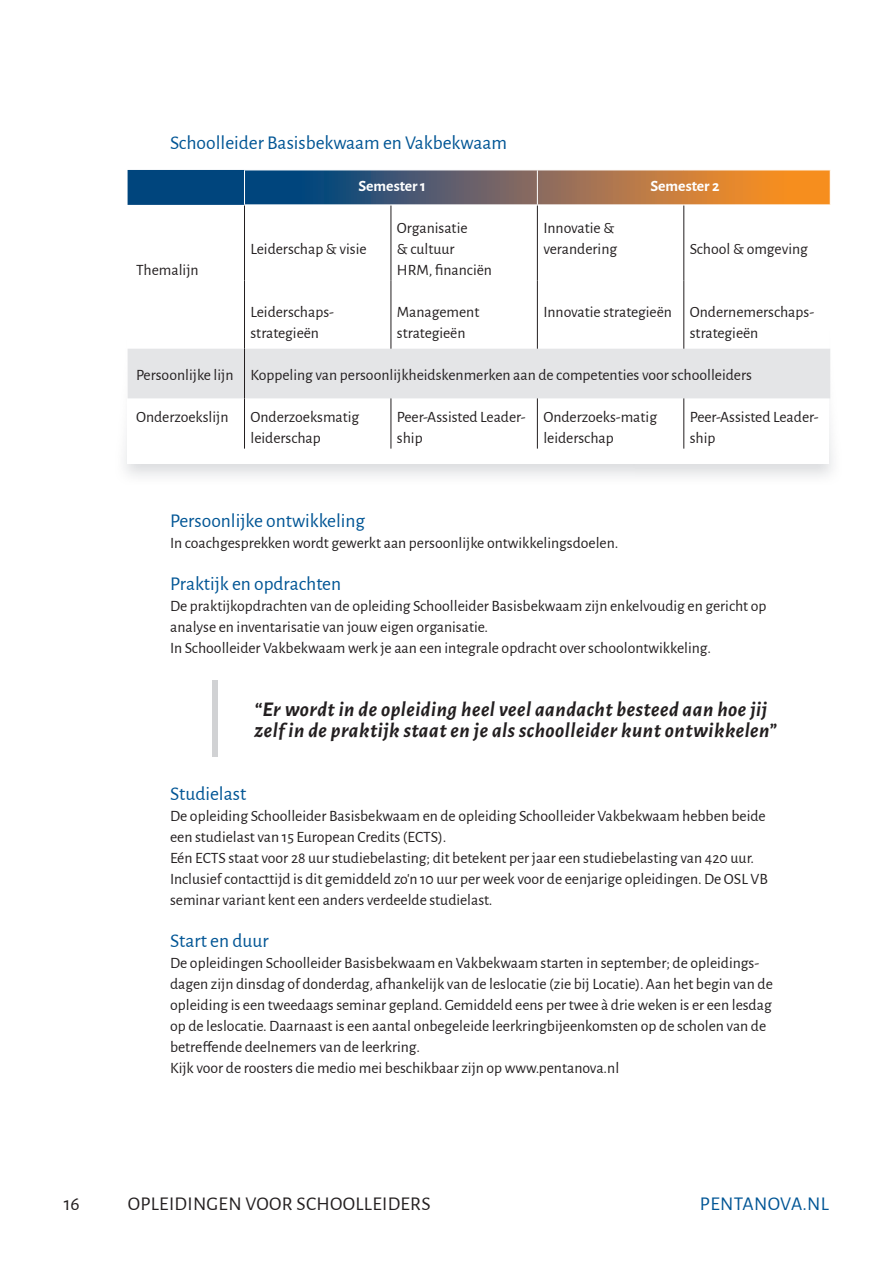
<style>
.page{position:relative;width:893px;height:1263px;background:#fff}
.page>*{position:absolute;margin:0;border:0;box-sizing:border-box;transform-origin:0 0}
.t1{font:italic 700 21px/21px "Alegreya Sans";letter-spacing:.025em;color:#231f20}
.t2{font:19.5px "Alegreya Sans";color:#005595}
.t3{font:19.5px "Alegreya Sans";letter-spacing:.015em;color:#231f20}
.t4{font:15.75px/21px "Alegreya Sans";color:#231f20}
.t5{font:700 15.75px "Alegreya Sans";color:#fff}
</style>
<div class="page">
<svg style="left:128px;top:170px;width:702px;height:35px;background:#6d645d"></svg>
<div style="left:128px;top:349px;width:702px;height:49px;background:#e4e5e7"></div>
<hr style="left:391px;top:205px;width:1px;height:76px;background:#231f20">
<hr style="left:537px;top:205px;width:1px;height:76px;background:#231f20">
<hr style="left:683px;top:205px;width:1px;height:76px;background:#231f20">
<hr style="left:391px;top:281px;width:1px;height:68px;background:#231f20">
<hr style="left:537px;top:281px;width:1px;height:68px;background:#231f20">
<hr style="left:683px;top:281px;width:1px;height:68px;background:#231f20">
<hr style="left:244px;top:398px;width:1px;height:51px;background:#231f20">
<hr style="left:391px;top:398px;width:1px;height:51px;background:#231f20">
<hr style="left:537px;top:398px;width:1px;height:51px;background:#231f20">
<hr style="left:683px;top:398px;width:1px;height:51px;background:#231f20">
<hr style="left:244px;top:205px;width:1px;height:76px;background:#231f20">
<hr style="left:244px;top:281px;width:1px;height:68px;background:#231f20">
<hr style="left:244px;top:349px;width:1px;height:49px;background:#231f20">
<hr style="left:244px;top:170px;width:147px;height:1px;background:#fff">
<hr style="left:244px;top:170px;width:1px;height:34px;background:#fff">
<hr style="left:391px;top:170px;width:146px;height:1px;background:#fff">
<hr style="left:537px;top:170px;width:147px;height:1px;background:#fff">
<hr style="left:537px;top:170px;width:1px;height:34px;background:#fff">
<hr style="left:684px;top:170px;width:147px;height:1px;background:#fff">
<hr style="left:244px;top:204px;width:147px;height:1px;background:#fff">
<hr style="left:391px;top:204px;width:146px;height:1px;background:#fff">
<hr style="left:537px;top:204px;width:147px;height:1px;background:#fff">
<hr style="left:684px;top:204px;width:147px;height:1px;background:#fff">
<div style="left:212px;top:680px;width:6px;height:77px;background:#d1d2d4"></div>
<p class="t2" style="left:170px;top:129px;width:338px">Schoolleider Basisbekwaam en Vakbekwaam</p>
<p class="t4" style="left:136px;top:258px;width:64px">Themalijn</p>
<p class="t5" style="left:359px;top:174px;width:69px">Semester 1</p>
<p class="t5" style="left:651px;top:174px;width:70px">Semester 2</p>
<p class="t4" style="left:250px;top:237px;width:118px">Leiderschap &amp; visie</p>
<p class="t4" style="left:397px;top:216px;width:97px">Organisatie<br>&amp; cultuur<br>HRM, financiën</p>
<p class="t4" style="left:543px;top:216px;width:75px">Innovatie &amp; verandering</p>
<p class="t4" style="left:690px;top:237px;width:120px">School &amp; omgeving</p>
<p class="t4" style="left:250px;top:300px;width:85px">Leiderschaps&shy;strategieën</p>
<p class="t4" style="left:397px;top:300px;width:84px">Management strategieën</p>
<p class="t4" style="left:690px;top:300px;width:126px;text-indent:-146px">Innovatie strategieën Ondernemerschaps&shy;strategieën</p>
<p class="t4" style="left:136px;top:363px;width:617px">Persoonlijke lijn Koppeling van persoonlijkheidskenmerken aan de competenties voor schoolleiders</p>
<p class="t4" style="left:136px;top:405px;width:94px">Onderzoekslijn</p>
<p class="t4" style="left:250px;top:405px;width:110px">Onderzoeksmatig leiderschap</p>
<p class="t4" style="left:397px;top:405px;width:130px">Peer-Assisted Leader&shy;ship</p>
<p class="t4" style="left:543px;top:405px;width:115px">Onderzoeks-matig leiderschap</p>
<p class="t4" style="left:690px;top:405px;width:130px">Peer-Assisted Leader&shy;ship</p>
<p class="t2" style="left:170px;top:507px;width:196px">Persoonlijke ontwikkeling</p>
<p class="t4" style="left:170px;top:531px;width:450px">In coachgesprekken wordt gewerkt aan persoonlijke ontwikkelingsdoelen.</p>
<p class="t2" style="left:170px;top:570px;width:173px">Praktijk en opdrachten</p>
<p class="t4" style="left:170px;top:594px;width:598px">De praktijkopdrachten van de opleiding Schoolleider Basisbekwaam zijn enkelvoudig en gericht op analyse en inventarisatie van jouw eigen organisatie.<br>In Schoolleider Vakbekwaam werk je aan een integrale opdracht over schoolontwikkeling.</p>
<h1 class="t1" style="left:254px;top:697px;width:524px">“Er wordt in de opleiding heel veel aandacht besteed aan hoe jij zelf in de praktijk staat en je als schoolleider kunt ontwikkelen”</h1>
<p class="t2" style="left:170px;top:780px;width:78px">Studielast</p>
<p class="t4" style="left:170px;top:804px;width:599px">De opleiding Schoolleider Basisbekwaam en de opleiding Schoolleider Vakbekwaam hebben beide een studielast van 15 European Credits (ECTS).<br>Eén ECTS staat voor 28 uur studiebelasting; dit betekent per jaar een studiebelasting van 420 uur.<br>Inclusief contacttijd is dit gemiddeld zo’n 10 uur per week voor de eenjarige opleidingen. De OSL VB seminar variant kent een anders verdeelde studielast.</p>
<p class="t2" style="left:170px;top:927px;width:100px">Start en duur</p>
<p class="t4" style="left:170px;top:951px;width:604px">De opleidingen Schoolleider Basisbekwaam en Vakbekwaam starten in september; de opleidings&shy;dagen zijn dinsdag of donderdag, afhankelijk van de leslocatie (zie bij Locatie). Aan het begin van de opleiding is een tweedaags seminar gepland. Gemiddeld eens per twee à drie weken is er een lesdag op de leslocatie. Daarnaast is een aantal onbegeleide leerkringbijeenkomsten op de scholen van de betreffende deelnemers van de leerkring.<br>Kijk voor de roosters die medio mei beschikbaar zijn op www.pentanova.nl</p>
<p class="t3" style="left:64px;top:1190px;width:17px">16</p>
<p class="t3" style="left:128px;top:1190px;width:304px">OPLEIDINGEN VOOR SCHOOLLEIDERS</p>
<p class="t2" style="left:700px;top:1190px;width:130px">PENTANOVA.NL</p>
</div>
